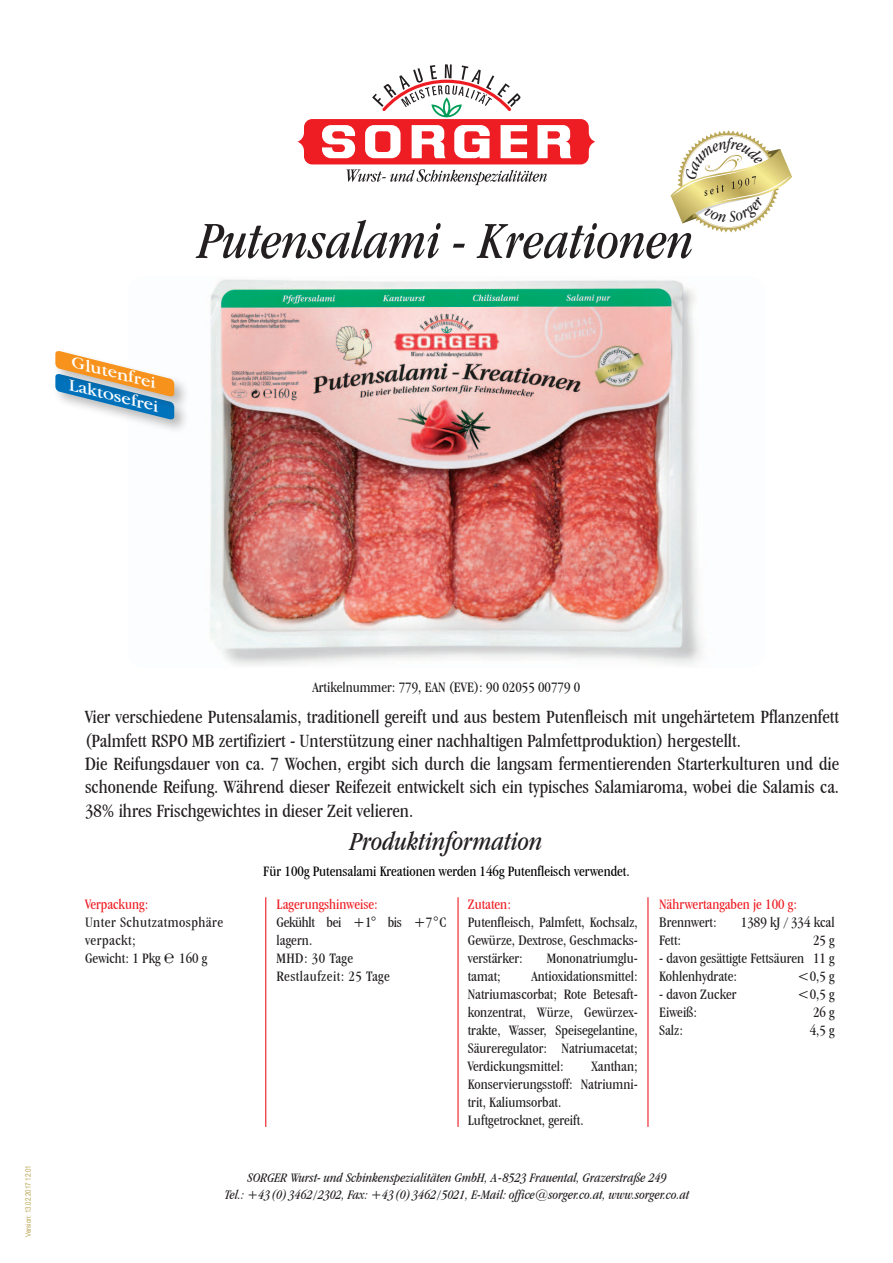
<style>
.page{position:relative;width:893px;height:1263px;background:#fff}
.page>*{position:absolute;margin:0;border:0;box-sizing:border-box;transform-origin:0 0}
.t1{font:italic condensed 54px "Garamond IT Cby BT";color:#231f20}
.t2{font:italic condensed 27px "Garamond IT Cby BT";color:#231f20}
.t3{font:condensed 19.5px/23.4px "Garamond IT Cby BT";color:#231f20}
.t4{font:italic 16.8px "Garamond IT Cby BT";color:#fff;scale:1.14 1}
.t5{font:condensed 15px/18px "Garamond IT Cby BT";color:#231f20;text-align:justify}
.t6{font:condensed 15px/18px "Garamond IT Cby BT";letter-spacing:.03em;color:#231f20}
.t7{font:condensed 15px "Garamond IT Cby BT";color:#000}
.t8{font:condensed 15px "Garamond IT Cby BT";color:#ee1d23}
.t9{font:italic condensed 13.5px/17.2px "Garamond IT Cby BT";color:#231f20;text-align:center}
.t10{font:7.5px "Arial Narrow";color:#baa655}
.s1{font-family:"Times New Roman";font-stretch:normal;font-size:18px}
</style>
<div class="page">
<svg style="left:297px;top:64px;width:298px;height:121px"></svg>
<img style="left:210px;top:279px;width:493px;height:387px">
<hr style="left:265px;top:897px;width:1px;height:230px;background:#ee1d23">
<hr style="left:457px;top:897px;width:2px;height:230px;background:#ee1d23">
<hr style="left:647px;top:897px;width:1px;height:230px;background:#ee1d23">
<div style="left:52px;top:371px;width:137px;height:63px;background:#231f20;opacity:.3"></div>
<div style="left:52px;top:348px;width:137px;height:63px;background:#231f20;opacity:.3"></div>
<svg style="left:55px;top:350px;width:119px;height:70px"></svg>
<svg style="left:671px;top:130px;width:121px;height:103px"></svg>
<h1 class="t1" style="left:199px;top:209px;width:497px">Putensalami - Kreationen</h1>
<p class="t4" style="left:75px;top:352px;width:78px;rotate:14deg">Glutenfrei</p>
<p class="t4" style="left:72px;top:375px;width:83px;rotate:14deg">Laktosefrei</p>
<p class="t10" style="left:23px;top:1237px;width:73px;rotate:-90deg">Version: 13.02.2017 12:01</p>
<p class="t5" style="left:313px;top:678px;width:269px">Artikelnummer: 779, EAN (EVE): 90 02055 00779 0</p>
<p class="t3" style="left:85px;top:705px;width:756px">Vier verschiedene Putensalamis, traditionell gereift und aus bestem Putenfleisch mit ungehärtetem Pflanzenfett (Palmfett RSPO MB zertifiziert - Unterstützung einer nachhaltigen Palmfettproduktion) hergestellt.<br>Die Reifungsdauer von ca. 7 Wochen, ergibt sich durch die langsam fermentierenden Starterkulturen und die schonende Reifung. Während dieser Reifezeit entwickelt sich ein typisches Salamiaroma, wobei die Salamis ca.<br>38% ihres Frischgewichtes in dieser Zeit velieren.</p>
<p class="t8" style="left:85px;top:895px;width:65px">Verpackung:</p>
<p class="t6" style="left:85px;top:913px;width:140px">Unter Schutzatmosphäre verpackt;<br>Gewicht: 1 Pkg <span class="s1">℮</span> 160 g</p>
<h2 class="t2" style="left:350px;top:825px;width:194px">Produktinformation</h2>
<p class="t7" style="left:263px;top:862px;width:368px">Für 100g Putensalami Kreationen werden 146g Putenfleisch verwendet.</p>
<p class="t8" style="left:276px;top:895px;width:103px">Lagerungshinweise:</p>
<p class="t6" style="left:276px;top:913px;width:172px">Gekühlt bei +1° bis +7°C lagern.<br>MHD: 30 Tage<br>Restlaufzeit: 25 Tage</p>
<p class="t8" style="left:468px;top:895px;width:45px">Zutaten:</p>
<p class="t5" style="left:468px;top:913px;width:172px">Putenfleisch, Palmfett, Kochsalz, Gewürze, Dextrose, Geschmacks&shy;verstärker:</p>
<p class="t5" style="left:547px;top:949px;width:93px">Mononatriumglu-</p>
<p class="t5" style="left:468px;top:967px;width:172px;text-indent:64px">Antioxidationsmittel:<br>Natriumascorbat; Rote Betesaft&shy;konzentrat, Würze, Gewürzex&shy;trakte, Wasser, Speisegelantine, Säureregulator: Natriumacetat; Verdickungsmittel:</p>
<p class="t5" style="left:468px;top:967px;width:35px">tamat;</p>
<p class="t5" style="left:468px;top:1057px;width:172px;text-align:left;text-indent:124px">Xanthan;<br>Konservierungsstoff: Natriumni&shy;trit, Kaliumsorbat.<br>Luftgetrocknet, gereift.</p>
<p class="t8" style="left:659px;top:895px;width:139px">Nährwertangaben je 100 g:</p>
<p class="t5" style="left:659px;top:913px;width:59px">Brennwert:</p>
<p class="t5" style="left:741px;top:913px;width:95px">1389 kJ / 334 kcal</p>
<p class="t5" style="left:659px;top:931px;width:24px">Fett:</p>
<p class="t5" style="left:813px;top:931px;width:23px">25 g</p>
<p class="t5" style="left:659px;top:949px;width:177px">- davon gesättigte Fettsäuren 11 g<br>Kohlenhydrate:</p>
<p class="t5" style="left:797px;top:967px;width:39px">&lt;0,5 g</p>
<p class="t5" style="left:659px;top:985px;width:79px">- davon Zucker</p>
<p class="t5" style="left:797px;top:985px;width:39px">&lt;0,5 g</p>
<p class="t5" style="left:659px;top:1003px;width:40px">Eiweiß:</p>
<p class="t5" style="left:813px;top:1003px;width:23px">26 g</p>
<p class="t5" style="left:659px;top:1021px;width:25px">Salz:</p>
<p class="t5" style="left:810px;top:1021px;width:26px">4,5 g</p>
<p class="t9" style="left:225px;top:1169px;width:466px">SORGER Wurst- und Schinkenspezialitäten GmbH, A-8523 Frauental, Grazerstraße 249<br>Tel.: +43 (0) 3462/2302, Fax: +43 (0) 3462/5021, E-Mail: office@sorger.co.at, www.sorger.co.at</p>
</div>
